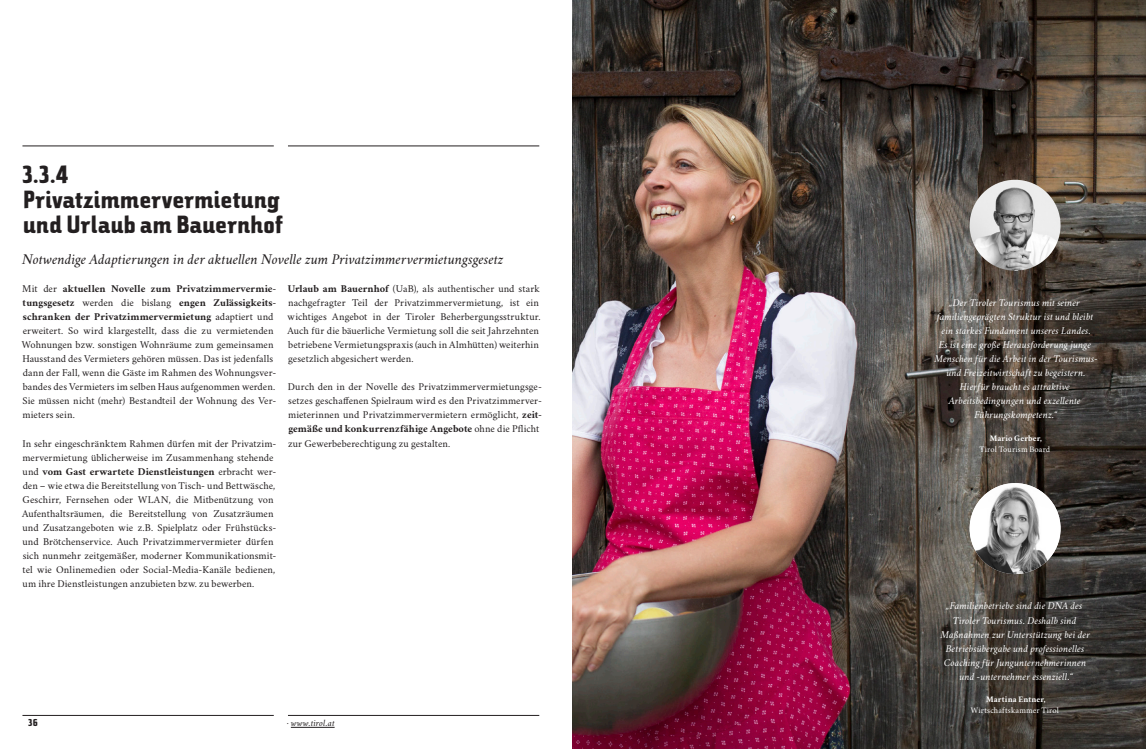
<style>
.page{position:relative;width:1146px;height:749px;background:#fff}
.page>*{position:absolute;margin:0;border:0;box-sizing:border-box;transform-origin:0 0}
.t1{font:24.8px/25.2px "TW Character Sans Pro";letter-spacing:.015em;color:#231f20}
.t2{font:italic 15px "Crimson Tirol";letter-spacing:-.005em;color:#231f20}
.t3{font:10.5px/14px "Crimson Tirol";letter-spacing:.005em;color:#231f20}
.t4{font:italic 10.5px/14px "Crimson Tirol";letter-spacing:.005em;color:#fff;text-align:center}
.t5{font:10px "TW Character Sans Pro";color:#231f20}
.t6{font:italic 9.5px "Crimson Tirol";letter-spacing:.005em;color:#231f20}
.t7{font:8.5px "Crimson Tirol";letter-spacing:.02em;color:#fff}
.t8{font:700 8.5px "Crimson Tirol";letter-spacing:.015em;color:#fff}
.s1{font-weight:700}
</style>
<div class="page">
<img style="left:573px;top:0;width:572px;height:748px">
<hr style="left:291px;top:727px;width:43px;height:1px;background:#231f20">
<hr style="left:22px;top:715px;width:252px;height:1px;background:#231f20">
<hr style="left:22px;top:146px;width:252px;height:1px;background:#231f20">
<hr style="left:288px;top:715px;width:251px;height:1px;background:#231f20">
<hr style="left:288px;top:146px;width:251px;height:1px;background:#231f20">
<img style="left:969px;top:180px;width:91px;height:90px;border-radius:45px">
<img style="left:969px;top:483px;width:91px;height:91px;border-radius:45px">
<h1 class="t1" style="left:22px;top:161px;width:262px">3.3.4<br>Privatzimmervermietung und Urlaub am Bauernhof</h1>
<h2 class="t2" style="left:22px;top:250px;width:482px">Notwendige Adaptierungen in der aktuellen Novelle zum Privatzimmervermietungsgesetz</h2>
<p class="t3" style="left:22px;top:281px;width:256px">Mit der <span class="s1">aktuellen Novelle zum Privatzimmervermie&shy;tungsgesetz</span> werden die bislang <span class="s1">engen Zulässigkeits&shy;schranken der Privatzimmervermietung</span> adaptiert und erweitert. So wird klargestellt, dass die zu vermietenden Wohnungen bzw. sonstigen Wohnräume zum gemeinsamen Hausstand des Vermieters gehören müssen. Das ist jedenfalls dann der Fall, wenn die Gäste im Rahmen des Wohnungsver&shy;bandes des Vermieters im selben Haus aufgenommen werden.<br>Sie müssen nicht (mehr) Bestandteil der Wohnung des Ver&shy;mieters sein.</p>
<p class="t3" style="left:22px;top:435px;width:256px">In sehr eingeschränktem Rahmen dürfen mit der Privatzim&shy;mervermietung üblicherweise im Zusammenhang stehende und <span class="s1">vom Gast erwartete Dienstleistungen</span> erbracht wer&shy;den – wie etwa die Bereitstellung von Tisch- und Bettwäsche, Geschirr, Fernsehen oder WLAN, die Mitbenützung von Aufenthaltsräumen, die Bereitstellung von Zusatzräumen und Zusatzangeboten wie z.B. Spielplatz oder Frühstücks&shy;und Brötchenservice. Auch Privatzimmervermieter dürfen sich nunmehr zeitgemäßer, moderner Kommunikationsmit&shy;tel wie Onlinemedien oder Social-Media-Kanäle bedienen, um ihre Dienstleistungen anzubieten bzw. zu bewerben.</p>
<p class="t3" style="left:287px;top:281px;width:254px"><span class="s1">Urlaub am Bauernhof</span> (UaB), als authentischer und stark nachgefragter Teil der Privatzimmervermietung, ist ein wichtiges Angebot in der Tiroler Beherbergungsstruktur.<br>Auch für die bäuerliche Vermietung soll die seit Jahrzehnten betriebene Vermietungspraxis (auch in Almhütten) weiterhin gesetzlich abgesichert werden.</p>
<p class="t3" style="left:288px;top:379px;width:255px">Durch den in der Novelle des Privatzimmervermietungsge&shy;setzes geschaffenen Spielraum wird es den Privatzimmerver&shy;mieterinnen und Privatzimmervermietern ermöglicht, <span class="s1">zeit&shy;gemäße und konkurrenzfähige Angebote</span> ohne die Pflicht zur Gewerbeberechtigung zu gestalten.</p>
<p class="t5" style="left:28px;top:716px;width:11px">36</p>
<p class="t6" style="left:287px;top:717px;width:49px">· www.tirol.at</p>
<p class="t4" style="left:934px;top:295px;width:165px">„Der Tiroler Tourismus mit seiner familiengeprägten Struktur ist und bleibt ein starkes Fundament unseres Landes.<br>Es ist eine große Herausforderung junge Menschen für die Arbeit in der Tourismus&shy;und Freizeitwirtschaft zu begeistern.<br>Hierfür braucht es attraktive Arbeitsbedingungen und exzellente Führungskompetenz.“</p>
<p class="t8" style="left:989px;top:432px;width:54px">Mario Gerber,</p>
<p class="t7" style="left:979px;top:443px;width:72px">Tirol Tourism Board</p>
<p class="t4" style="left:940px;top:599px;width:151px">„Familienbetriebe sind die DNA des Tiroler Tourismus. Deshalb sind Maßnahmen zur Unterstützung bei der Betriebsübergabe und professionelles Coaching für Jungunternehmerinnen und -unternehmer essenziell.“</p>
<p class="t8" style="left:985px;top:693px;width:61px">Martina Entner,</p>
<p class="t7" style="left:970px;top:704px;width:90px">Wirtschaftskammer Tirol</p>
</div>
